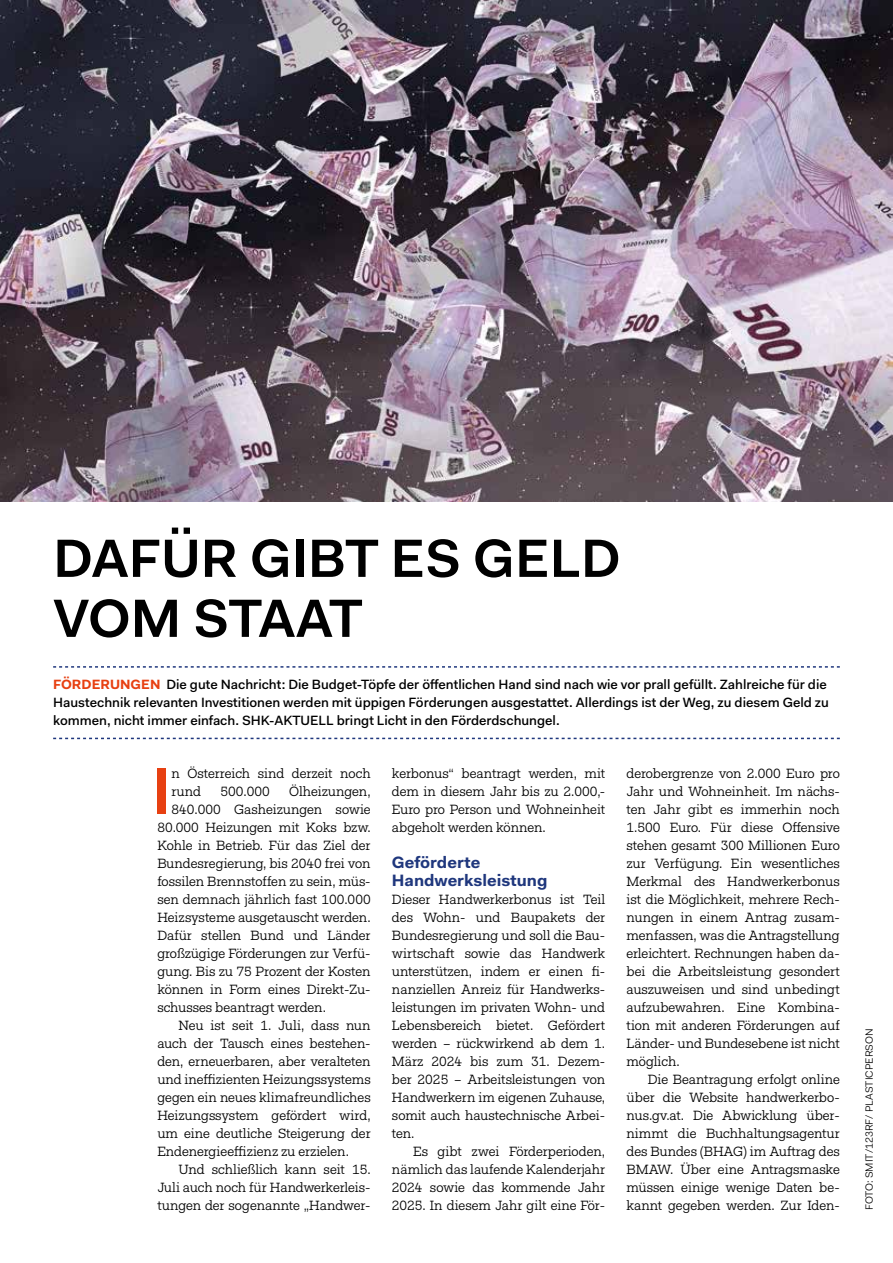
<style>
.page{position:relative;width:893px;height:1263px;background:#fff}
.page>*{position:absolute;margin:0;border:0;box-sizing:border-box;transform-origin:0 0}
.t1{font:600 65.85px "Fakt Pro";color:#e74011}
.t2{font:600 54px/60px "Fakt Pro";color:#000}
.t3{font:700 16.5px/18px "Fakt Pro";color:#1f377d}
.t4{font:13.5px/18px "Fakt Slab Pro Blond";letter-spacing:-.005em;color:#000;text-align:justify}
.t5{font:500 13.5px/18px "Fakt Pro";color:#000}
.t6{font:10.5px "Fakt Pro Blond";color:#000}
.s1{font-weight:700;color:#e74011}
</style>
<div class="page">
<svg style="left:53px;top:666px;width:787px;height:2px"></svg>
<svg style="left:53px;top:738px;width:787px;height:1px"></svg>
<img style="left:0;top:0;width:893px;height:502px">
<h2 class="t2" style="left:53px;top:528px;width:569px">DAFÜR GIBT ES GELD<br>VOM STAAT</h2>
<p class="t5" style="left:53px;top:675px;width:777px"><span class="s1">FÖRDERUNGEN</span> Die gute Nachricht: Die Budget-Töpfe der öffentlichen Hand sind nach wie vor prall gefüllt. Zahlreiche für die<br>Haustechnik relevanten Investitionen werden mit üppigen Förderungen ausgestattet. Allerdings ist der Weg, zu diesem Geld zu kommen, nicht immer einfach. SHK-AKTUELL bringt Licht in den Förderdschungel.</p>
<h1 class="t1" style="left:152px;top:747px;width:21px">I</h1>
<p class="t4" style="left:171px;top:764px;width:201px">n Österreich sind derzeit noch rund</p>
<p class="t4" style="left:221px;top:782px;width:51px">500.000</p>
<p class="t4" style="left:289px;top:782px;width:83px">Ölheizungen,</p>
<p class="t4" style="left:171px;top:800px;width:201px">840.000 Gasheizungen sowie</p>
<p class="t4" style="left:157px;top:818px;width:215px">80.000 Heizungen mit Koks bzw.</p>
<p class="t4" style="left:157px;top:836px;width:215px">Kohle in Betrieb. Für das Ziel der</p>
<p class="t4" style="left:157px;top:854px;width:215px">Bundesregierung, bis 2040 frei von</p>
<p class="t4" style="left:157px;top:872px;width:215px">fossilen Brennstoffen zu sein, müs-</p>
<p class="t4" style="left:157px;top:890px;width:215px">sen demnach jährlich fast 100.000</p>
<p class="t4" style="left:157px;top:908px;width:215px">Heizsysteme ausgetauscht werden.</p>
<p class="t4" style="left:157px;top:926px;width:215px">Dafür stellen Bund und Länder</p>
<p class="t4" style="left:157px;top:944px;width:215px">großzügige Förderungen zur Verfü-</p>
<p class="t4" style="left:157px;top:962px;width:215px">gung. Bis zu 75 Prozent der Kosten</p>
<p class="t4" style="left:157px;top:980px;width:215px">können in Form eines Direkt-Zu-</p>
<p class="t4" style="left:157px;top:998px;width:170px">schusses beantragt werden.</p>
<p class="t4" style="left:179px;top:1016px;width:194px">Neu ist seit 1. Juli, dass nun</p>
<p class="t4" style="left:157px;top:1034px;width:215px">auch der Tausch eines bestehen-</p>
<p class="t4" style="left:157px;top:1052px;width:215px">den, erneuerbaren, aber veralteten</p>
<p class="t4" style="left:157px;top:1070px;width:215px">und ineffizienten Heizungssystems</p>
<p class="t4" style="left:157px;top:1088px;width:215px">gegen ein neues klimafreundliches</p>
<p class="t4" style="left:157px;top:1106px;width:215px">Heizungssystem gefördert wird,</p>
<p class="t4" style="left:157px;top:1124px;width:215px">um eine deutliche Steigerung der</p>
<p class="t4" style="left:157px;top:1142px;width:193px">Endenergieeffizienz zu erzielen.</p>
<p class="t4" style="left:179px;top:1160px;width:194px">Und schließlich kann seit 15.</p>
<p class="t4" style="left:157px;top:1178px;width:215px">Juli auch noch für Handwerkerleis-</p>
<p class="t4" style="left:157px;top:1196px;width:215px">tungen der sogenannte „Handwer-</p>
<p class="t4" style="left:392px;top:764px;width:215px">kerbonus“ beantragt werden, mit dem in diesem Jahr bis zu 2.000,- Euro pro Person und Wohneinheit abgeholt werden können.</p>
<p class="t3" style="left:392px;top:853px;width:157px">Geförderte<br>Handwerksleistung</p>
<p class="t4" style="left:392px;top:890px;width:215px">Dieser Handwerkerbonus ist Teil des Wohn- und Baupakets der Bundesregierung und soll die Bau&shy;wirtschaft sowie das Handwerk unterstützen, indem er einen fi&shy;nanziellen Anreiz für Handwerks&shy;leistungen im privaten Wohn- und Lebensbereich bietet. Gefördert werden – rückwirkend ab dem 1.<br>März 2024 bis zum 31. Dezem&shy;ber 2025 – Arbeitsleistungen von Handwerkern im eigenen Zuhause, somit auch haustechnische Arbei&shy;ten.</p>
<p class="t4" style="left:392px;top:1142px;width:215px;text-indent:21px">Es gibt zwei Förderperioden, nämlich das laufende Kalenderjahr 2024 sowie das kommende Jahr 2025. In diesem Jahr gilt eine För-</p>
<p class="t4" style="left:626px;top:764px;width:215px">derobergrenze von 2.000 Euro pro Jahr und Wohneinheit. Im nächs&shy;ten Jahr gibt es immerhin noch 1.500 Euro. Für diese Offensive stehen gesamt 300 Millionen Euro zur Verfügung. Ein wesentliches Merkmal des Handwerkerbonus ist die Möglichkeit, mehrere Rech&shy;nungen in einem Antrag zusam&shy;menfassen, was die Antragstellung erleichtert. Rechnungen haben da&shy;bei die Arbeitsleistung gesondert auszuweisen und sind unbedingt aufzubewahren. Eine Kombina&shy;tion mit anderen Förderungen auf Länder- und Bundesebene ist nicht möglich.</p>
<p class="t4" style="left:626px;top:1070px;width:215px;text-indent:21px">Die Beantragung erfolgt online über die Website handwerkerbo&shy;nus.gv.at. Die Abwicklung über&shy;nimmt die Buchhaltungsagentur des Bundes (BHAG) im Auftrag des BMAW. Über eine Antragsmaske müssen einige wenige Daten be&shy;kannt gegeben werden. Zur Iden-</p>
<p class="t6" style="left:862px;top:1210px;width:183px;rotate:-90deg">FOTO: SMIT/123RF/ PLASTICPERSON</p>
</div>
